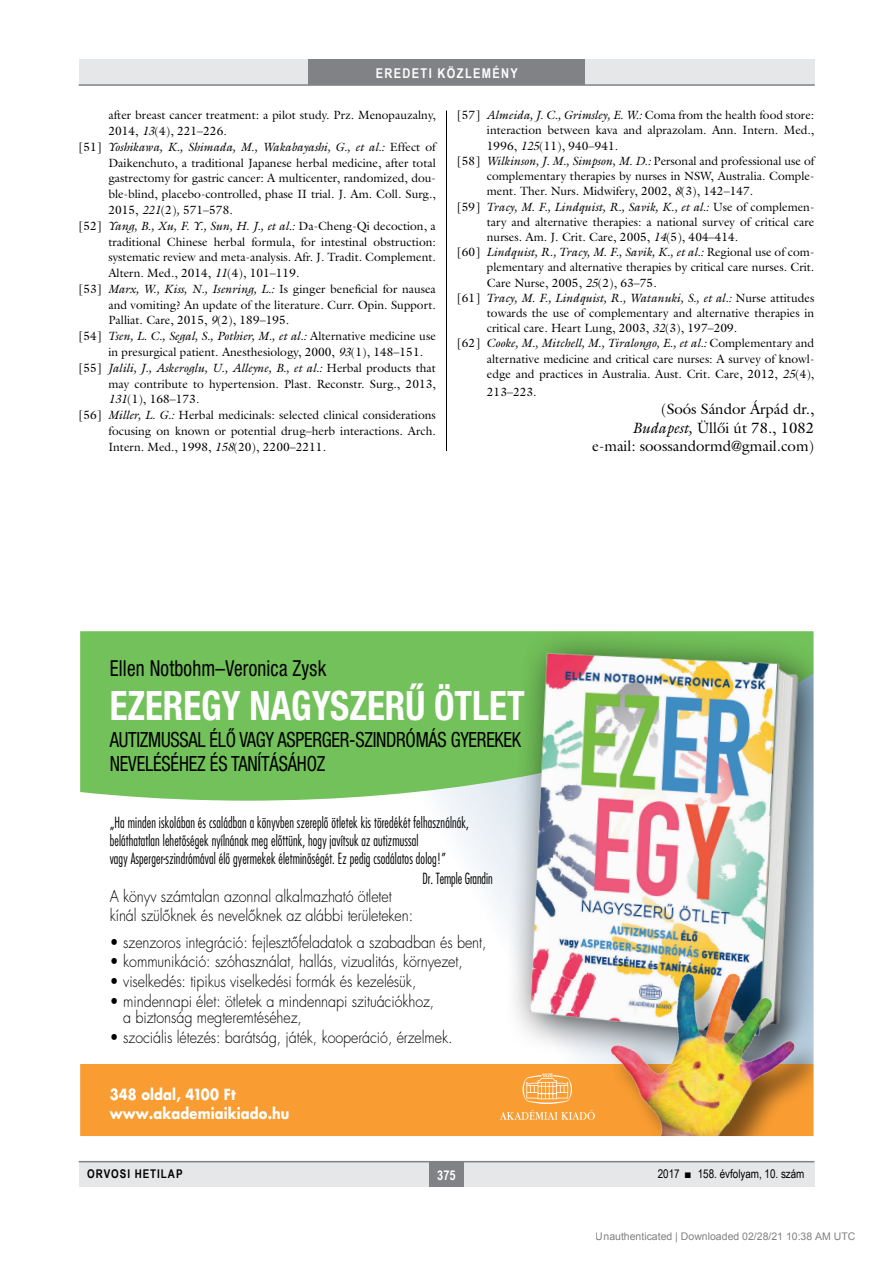
<style>
.page{position:relative;width:893px;height:1263px;background:#fff}
.page>*{position:absolute;margin:0;border:0;box-sizing:border-box;transform-origin:0 0}
.t1{font:40.65px "Helvetica Cond H Bold";color:#fff;scale:.91 1}
.t2{font:22.05px "Helvetica Cond H";letter-spacing:.01em;color:#000;scale:.87 1}
.t3{font:21px/24px "Helvetica Cond H";letter-spacing:-.015em;color:#000;scale:.88 1}
.t4{font:16.05px/18.3px "Futura Light H";letter-spacing:-.005em;color:#000;scale:.89 1}
.t5{font:15px/18px "Futura Condensed Light H";letter-spacing:.01em;color:#000;scale:.87 1}
.irodalom_szerzo{font:15px "Galliard Reg";color:#000}
.t6{font:15px/18.8px "Futura Bold H";letter-spacing:.01em;color:#fff;scale:.87 1}
.t7{font:700 13.5px "Arial Narrow";letter-spacing:.1em;color:#fff}
.t8{font:12px/15.8px "Galliard Reg";color:#000;text-align:justify}
.t9{font:12px "Arial Narrow";color:#000}
.t10{font:700 12px "Arial Narrow";letter-spacing:.08em;color:#000}
.t11{font:10.5px "Arial";color:rgb(0 0 0/.5)}
.s1{font-style:italic}
</style>
<div class="page">
<div style="left:79px;top:1161px;width:735px;height:25px;background:#e6e7e8"></div>
<div style="left:429px;top:1161px;width:34px;height:25px;background:#808285"></div>
<hr style="left:79px;top:1161px;width:735px;height:1px;background:#808285">
<div style="left:79px;top:60px;width:735px;height:25px;background:#e6e7e8"></div>
<div style="left:308px;top:60px;width:277px;height:25px;background:#808285"></div>
<hr style="left:79px;top:84px;width:736px;height:2px;background:#808285">
<hr style="left:446px;top:111px;width:1px;height:1026px;background:#000">
<div style="left:79px;top:451px;width:735px;height:686px;background:#fff"></div>
<svg style="left:141px;top:801px;width:363px;height:264px"></svg>
<div style="left:82px;top:633px;width:407px;height:168px;background:#73c15a"></div>
<div style="left:79px;top:1065px;width:735px;height:72px;background:#f99d32"></div>
<img style="left:489px;top:633px;width:323px;height:418px">
<svg style="left:500px;top:1073px;width:71px;height:47px"></svg>
<img style="left:571px;top:895px;width:241px;height:239px">
<p class="t7" style="left:376px;top:63px;width:144px">EREDETI KÖZLEMÉNY</p>
<p class="t8" style="left:108px;top:107px;width:329px">after breast cancer treatment: a pilot study. Prz. Menopauzalny,<br>2014, <span class="s1">13</span>(4), 221–226.</p>
<p class="t8" style="left:108px;top:139px;width:329px;text-indent:-30px">[51] <span class="s1">Yoshikawa, K., Shimada, M., Wakabayashi, G., et al.:</span> Effect of Daikenchuto, a traditional Japanese herbal medicine, after total gastrectomy for gastric cancer: A multicenter, randomized, dou&shy;ble-blind, placebo-controlled, phase II trial. J. Am. Coll. Surg., 2015, <span class="s1">221</span>(2)<span class="s1">,</span> 571–578.</p>
<p class="t8" style="left:108px;top:218px;width:329px;text-indent:-30px">[52] <span class="s1">Yang, B., Xu, F. Y., Sun, H. J., et al.:</span> Da-Cheng-Qi decoction, a traditional Chinese herbal formula, for intestinal obstruction: systematic review and meta-analysis. Afr. J. Tradit. Complement.<br>Altern. Med., 2014, <span class="s1">11</span>(4), 101–119.</p>
<p class="t8" style="left:108px;top:281px;width:329px;text-indent:-30px">[53] <span class="s1">Marx, W., Kiss, N., Isenring, L.:</span> Is ginger beneficial for nausea and vomiting? An update of the literature. Curr. Opin. Support.<br>Palliat. Care, 2015, <span class="s1">9</span>(2), 189–195.</p>
<p class="t8" style="left:108px;top:328px;width:329px;text-indent:-30px">[54] <span class="s1">Tsen, L. C., Segal, S., Pothier, M., et al.:</span> Alternative medicine use in presurgical patient. Anesthesiology, 2000, <span class="s1">93</span>(1), 148–151.</p>
<p class="t8" style="left:108px;top:360px;width:329px;text-indent:-30px">[55] <span class="s1">Jalili, J., Askeroglu, U., Alleyne, B., et al.:</span> Herbal products that may contribute to hypertension. Plast. Reconstr. Surg., 2013, <span class="s1">131</span>(1), 168–173.</p>
<p class="t8" style="left:108px;top:407px;width:329px;text-indent:-30px">[56] <span class="s1">Miller, L. G.:</span> Herbal medicinals: selected clinical considerations focusing on known or potential drug–herb interactions. Arch.<br>Intern. Med., 1998, <span class="s1">158</span>(20), 2200–2211.</p>
<p class="t8" style="left:487px;top:107px;width:329px;line-height:15.1px;text-indent:-30px">[57] <span class="s1">Almeida, J. C., Grimsley, E. W.:</span> Coma from the health food store: interaction between kava and alprazolam. Ann. Intern. Med., 1996, <span class="s1">125</span>(11), 940–941.</p>
<p class="t8" style="left:487px;top:153px;width:329px;line-height:15.1px;text-indent:-30px">[58] <span class="s1">Wilkinson, J. M., Simpson, M. D.:</span> Personal and professional use of complementary therapies by nurses in NSW, Australia. Comple&shy;ment. Ther. Nurs. Midwifery, 2002, <span class="s1">8</span>(3), 142–147.</p>
<p class="t8" style="left:487px;top:199px;width:329px;line-height:15.1px;text-indent:-30px">[59] <span class="s1">Tracy, M. F., Lindquist, R., Savik, K., et al.:</span> Use of complemen&shy;tary and alternative therapies: a national survey of critical care nurses. Am. J. Crit. Care, 2005, <span class="s1">14</span>(5), 404–414.</p>
<p class="t8" style="left:487px;top:244px;width:329px;line-height:15.1px;text-indent:-30px">[60] <span class="s1">Lindquist, R., Tracy, M. F., Savik, K., et al.:</span> Regional use of com&shy;plementary and alternative therapies by critical care nurses. Crit.<br>Care Nurse, 2005, <span class="s1">25</span>(2), 63–75.</p>
<p class="t8" style="left:487px;top:290px;width:329px;line-height:15.1px;text-indent:-30px">[61] <span class="s1">Tracy, M. F., Lindquist, R., Watanuki, S., et al.:</span> Nurse attitudes towards the use of complementary and alternative therapies in critical care. Heart Lung, 2003, <span class="s1">32</span>(3), 197–209.</p>
<p class="t8" style="left:487px;top:336px;width:329px;line-height:15.1px;text-indent:-30px">[62] <span class="s1">Cooke, M., Mitchell, M., Tiralongo, E., et al.:</span> Complementary and alternative medicine and critical care nurses: A survey of knowl&shy;edge and practices in Australia. Aust. Crit. Care, 2012, <span class="s1">25</span>(4),</p>
<p class="t8" style="left:487px;top:384px;width:51px">213–223.</p>
<p class="irodalom_szerzo" style="left:661px;top:400px;width:155px">(Soós Sándor Árpád dr.,</p>
<p class="irodalom_szerzo" style="left:632px;top:418px;width:184px"><span class="s1">Budapest,</span> Üllői út 78., 1082</p>
<p class="irodalom_szerzo" style="left:592px;top:436px;width:224px">e-mail: soossandormd@gmail.com)</p>
<p class="t2" style="left:110px;top:656px;width:251px">ELLEN NOTBOHM–VERONICA ZYSK</p>
<p class="t1" style="left:110px;top:684px;width:457px">EZEREGY NAGYSZERÛ ÖTLET</p>
<p class="t3" style="left:110px;top:728px;width:469px">AUTIZMUSSAL ÉLÔ VAGY ASPERGER-SZINDRÓMÁS GYEREKEK<br>NEVELÉSÉHEZ ÉS TANÍTÁSÁHOZ</p>
<p class="t5" style="left:110px;top:813px;width:414px">„Ha minden iskolában és családban a könyvben szereplô ötletek kis töredékét felhasználnák, beláthatatlan lehetôségek nyílnának meg elôttünk, hogy javítsuk az autizmussal<br>vagy Asperger-szindrómával élô gyermekek életminôségét. Ez pedig csodálatos dolog!”</p>
<p class="t5" style="left:422px;top:869px;width:82px">Dr. Temple Grandin</p>
<p class="t4" style="left:110px;top:887px;width:342px">A könyv számtalan azonnal alkalmazható ötletet kínál szülôknek és nevelôknek az alábbi területeken:</p>
<p class="t4" style="left:110px;top:933px;width:425px">• szenzoros integráció: fejlesztôfeladatok a szabadban és bent,</p>
<p class="t4" style="left:110px;top:952px;width:398px">• kommunikáció: szóhasználat, hallás, vizualitás, környezet,</p>
<p class="t4" style="left:110px;top:972px;width:346px">• viselkedés: tipikus viselkedési formák és kezelésük,</p>
<p class="t4" style="left:123px;top:993px;width:351px;line-height:16px;text-indent:-14px">• mindennapi élet: ötletek a mindennapi szituációkhoz, a biztonság megteremtéséhez,</p>
<p class="t4" style="left:110px;top:1028px;width:387px">• szociális létezés: barátság, játék, kooperáció, érzelmek.</p>
<p class="t6" style="left:110px;top:1085px;width:208px">348 oldal, 4100 Ft www.akademiaikiado.hu</p>
<p class="t10" style="left:87px;top:1165px;width:97px">ORVOSI HETILAP</p>
<p class="t7" style="left:437px;top:1165px;width:20px">375</p>
<p class="t9" style="left:658px;top:1165px;width:148px">2017 ■ 158. évfolyam, 10. szám</p>
<p class="t11" style="left:596px;top:1231px;width:261px">Unauthenticated | Downloaded 02/28/21 10:38 AM UTC</p>
</div>
